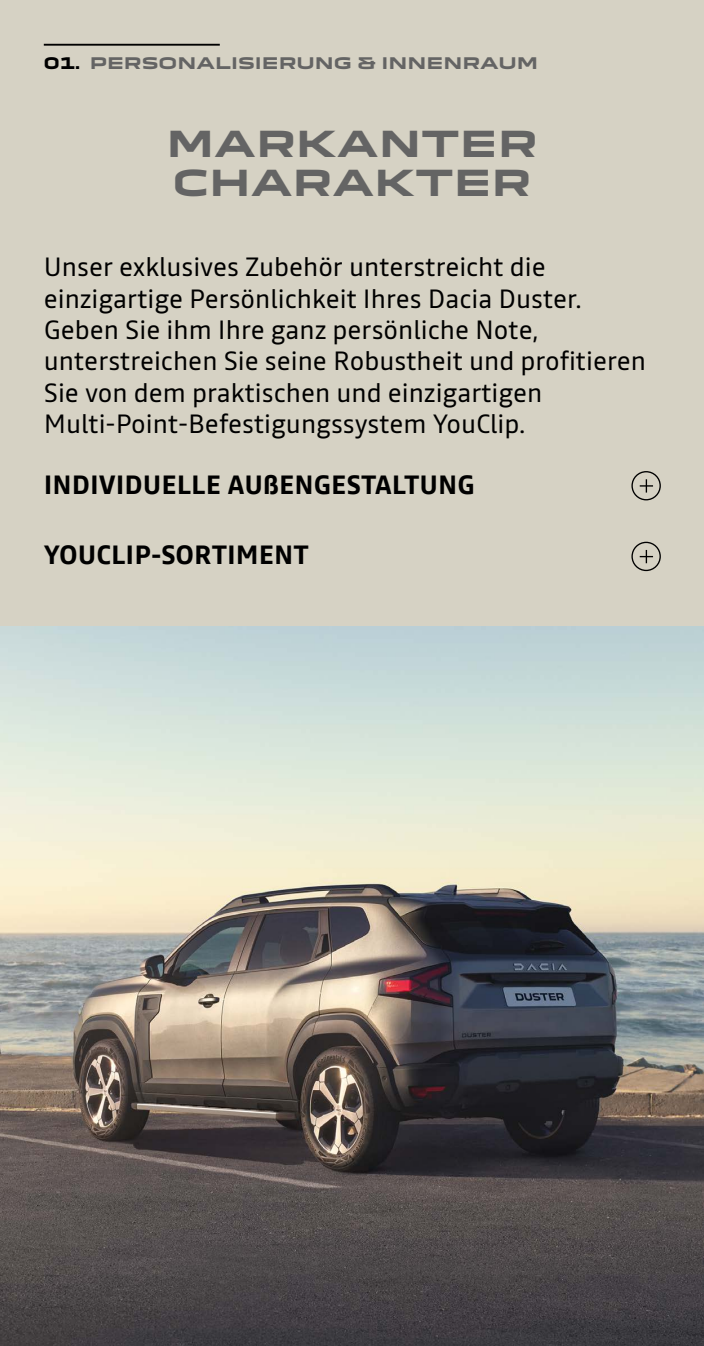
<style>
.page{position:relative;width:704px;height:1346px;background:#fff}
.page>*{position:absolute;margin:0;border:0;box-sizing:border-box;transform-origin:0 0}
.t1{font:700 35px/38.1px "Dacia Block Extended";color:#646464}
.t2{font:26.25px/31.2px "Read";color:#000}
.t3{font:700 26.25px "Read";color:#000}
.t4{font:700 15.62px "Dacia Block Extended";color:#646464}
.s1{color:#000}
</style>
<div class="page">
<div style="left:0;top:0;width:703px;height:1345px;background:#d6d2c4"></div>
<img style="left:0;top:626px;width:703px;height:719px">
<hr style="left:44px;top:44px;width:176px;height:2px;background:#000">
<div style="left:631px;top:471px;width:29px;height:29px;border:1px solid #000;border-radius:50%"></div>
<svg style="left:639px;top:479px;width:13px;height:13px"></svg>
<div style="left:631px;top:541px;width:29px;height:30px;border:1px solid #000;border-radius:50%"></div>
<svg style="left:639px;top:550px;width:13px;height:13px"></svg>
<p class="t4" style="left:44px;top:54px;width:495px"><span class="s1">01.</span> PERSONALISIERUNG &amp; INNENRAUM</p>
<h1 class="t1" style="left:166px;top:126px;width:372px">MARKANTER<br>CHARAKTER</h1>
<p class="t2" style="left:44px;top:252px;width:603px">Unser exklusives Zubehör unterstreicht die einzigartige Persönlichkeit Ihres Dacia Duster.<br>Geben Sie ihm Ihre ganz persönliche Note, unterstreichen Sie seine Robustheit und profitieren Sie von dem praktischen und einzigartigen Multi-Point-Befestigungssystem YouClip.</p>
<p class="t3" style="left:44px;top:469px;width:432px">INDIVIDUELLE AUßENGESTALTUNG</p>
<p class="t3" style="left:44px;top:539px;width:266px">YOUCLIP-SORTIMENT</p>
</div>
